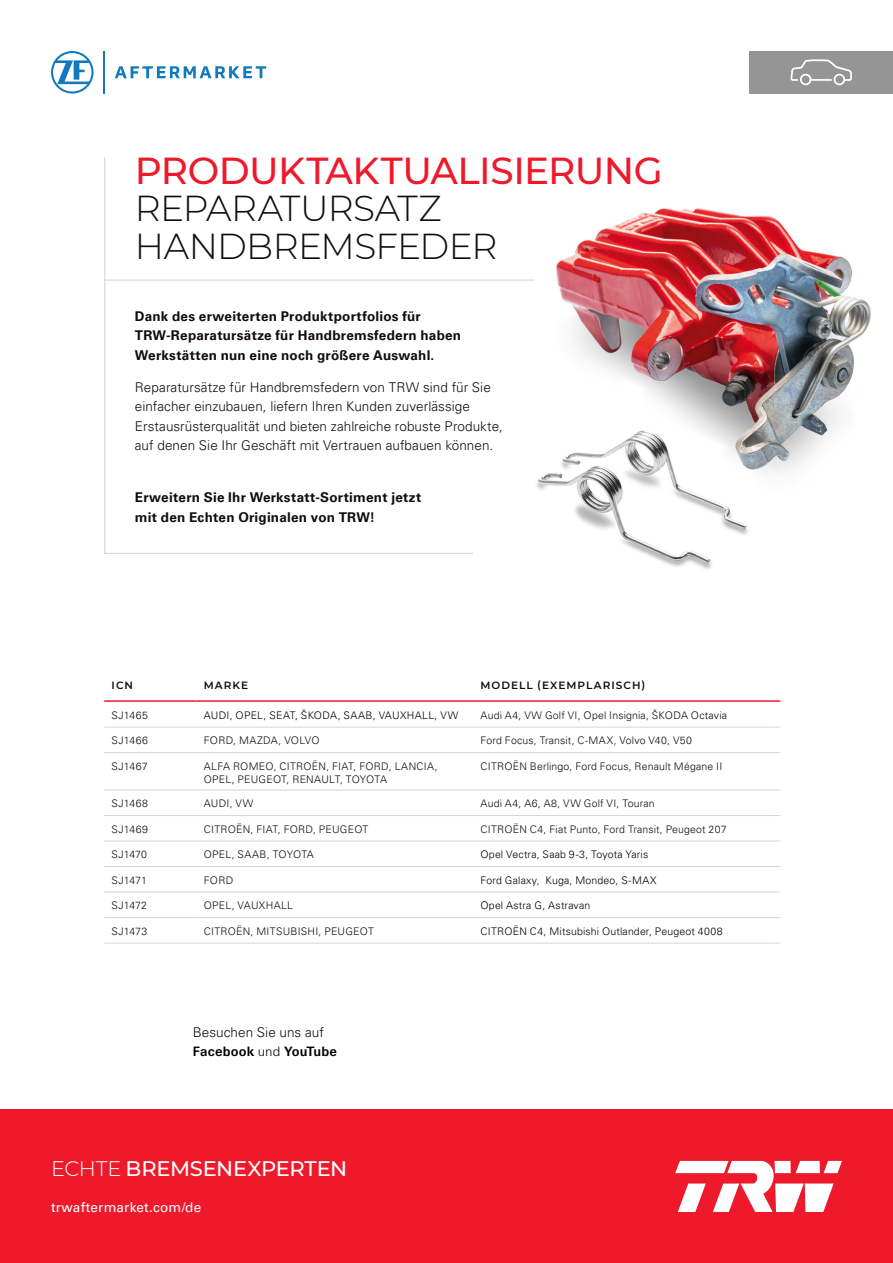
<style>
.page{position:relative;width:893px;height:1263px;background:#fff}
.page>*{position:absolute;margin:0;border:0;box-sizing:border-box;transform-origin:0 0}
.t1{font:500 37.5px "Montserrat";letter-spacing:-.015em;color:#ee1a2c}
.t2{font:300 36px/37.5px "Montserrat";letter-spacing:-.015em;color:#130c0e}
.t3{font:500 21px "Montserrat";letter-spacing:-.01em;color:#fff}
.t4{font:300 13.5px/19.5px "Univers LT Pro 45";color:#130c0e}
.t5{font:700 13.5px/19.5px "Univers LT Pro 65";letter-spacing:.015em;color:#130c0e}
.t6{font:13.5px "Univers LT Pro 55 Roman";letter-spacing:.015em;color:#fff}
.t7{font:700 13.5px "ZF Sans";letter-spacing:.01em;color:#000}
.t8{font:300 10.5px/12.8px "Univers LT Pro 45";letter-spacing:.02em;color:#130c0e}
.t9{font:300 10.5px "Univers LT Pro 45";letter-spacing:.02em;color:#000}
.t10{font:600 10.5px "Montserrat";letter-spacing:.1em;color:#130c0e}
.s1{font-weight:300}
</style>
<div class="page">
<img style="left:474px;top:208px;width:397px;height:260px">
<img style="left:474px;top:320px;width:320px;height:249px">
<div style="left:750px;top:51px;width:143px;height:43px;background:#959595"></div>
<hr style="left:104px;top:51px;width:1px;height:43px;background:#117abf">
<svg style="left:115px;top:66px;width:151px;height:12px"></svg>
<svg style="left:51px;top:51px;width:43px;height:43px"></svg>
<hr style="left:104px;top:280px;width:431px;height:1px;background:#dbd1d1">
<svg style="left:104px;top:157px;width:370px;height:397px"></svg>
<div style="left:0;top:1110px;width:893px;height:153px;background:#ee1a2c"></div>
<svg style="left:675px;top:1161px;width:167px;height:51px"></svg>
<hr style="left:104px;top:700px;width:92px;height:2px;background:#ee1a2c">
<hr style="left:196px;top:700px;width:277px;height:2px;background:#ee1a2c">
<hr style="left:473px;top:700px;width:307px;height:2px;background:#ee1a2c">
<hr style="left:104px;top:727px;width:92px;height:1px;background:#dbd1d1">
<hr style="left:196px;top:727px;width:277px;height:1px;background:#dbd1d1">
<hr style="left:473px;top:727px;width:307px;height:1px;background:#dbd1d1">
<hr style="left:104px;top:752px;width:92px;height:1px;background:#dbd1d1">
<hr style="left:196px;top:752px;width:277px;height:1px;background:#dbd1d1">
<hr style="left:473px;top:752px;width:307px;height:1px;background:#dbd1d1">
<hr style="left:104px;top:790px;width:92px;height:1px;background:#dbd1d1">
<hr style="left:196px;top:790px;width:277px;height:1px;background:#dbd1d1">
<hr style="left:473px;top:790px;width:307px;height:1px;background:#dbd1d1">
<hr style="left:104px;top:815px;width:92px;height:1px;background:#dbd1d1">
<hr style="left:196px;top:815px;width:277px;height:1px;background:#dbd1d1">
<hr style="left:473px;top:815px;width:307px;height:1px;background:#dbd1d1">
<hr style="left:104px;top:841px;width:92px;height:1px;background:#dbd1d1">
<hr style="left:196px;top:841px;width:277px;height:1px;background:#dbd1d1">
<hr style="left:473px;top:841px;width:307px;height:1px;background:#dbd1d1">
<hr style="left:104px;top:866px;width:92px;height:1px;background:#dbd1d1">
<hr style="left:196px;top:866px;width:277px;height:1px;background:#dbd1d1">
<hr style="left:473px;top:866px;width:307px;height:1px;background:#dbd1d1">
<hr style="left:104px;top:892px;width:92px;height:1px;background:#dbd1d1">
<hr style="left:196px;top:892px;width:277px;height:1px;background:#dbd1d1">
<hr style="left:473px;top:892px;width:307px;height:1px;background:#dbd1d1">
<hr style="left:104px;top:917px;width:92px;height:1px;background:#dbd1d1">
<hr style="left:196px;top:917px;width:277px;height:1px;background:#dbd1d1">
<hr style="left:473px;top:917px;width:307px;height:1px;background:#dbd1d1">
<hr style="left:104px;top:943px;width:92px;height:1px;background:#dbd1d1">
<hr style="left:196px;top:943px;width:277px;height:1px;background:#dbd1d1">
<hr style="left:473px;top:943px;width:307px;height:1px;background:#dbd1d1">
<svg style="left:790px;top:59px;width:62px;height:26px"></svg>
<h1 class="t1" style="left:135px;top:144px;width:529px">PRODUKTAKTUALISIERUNG</h1>
<h2 class="t2" style="left:135px;top:188px;width:364px">REPARATURSATZ<br>HANDBREMSFEDER</h2>
<p class="t5" style="left:135px;top:305px;width:328px">Dank des erweiterten Produktportfolios für<br>TRW-Reparatursätze für Handbremsfedern haben<br>Werkstätten nun eine noch größere Auswahl.</p>
<p class="t4" style="left:135px;top:377px;width:369px">Reparatursätze für Handbremsfedern von TRW sind für Sie einfacher einzubauen, liefern Ihren Kunden zuverlässige Erstausrüsterqualität und bieten zahlreiche robuste Produkte, auf denen Sie Ihr Geschäft mit Vertrauen aufbauen können.</p>
<p class="t5" style="left:135px;top:487px;width:288px">Erweitern Sie Ihr Werkstatt-Sortiment jetzt mit den Echten Originalen von TRW!</p>
<p class="t10" style="left:112px;top:678px;width:23px">ICN</p>
<p class="t10" style="left:204px;top:678px;width:46px">MARKE</p>
<p class="t10" style="left:480px;top:678px;width:166px">MODELL (EXEMPLARISCH)</p>
<p class="t8" style="left:112px;top:708px;width:38px">SJ1465</p>
<p class="t9" style="left:204px;top:708px;width:256px">AUDI, OPEL, SEAT, ŠKODA, SAAB, VAUXHALL, VW</p>
<p class="t8" style="left:480px;top:708px;width:248px">Audi A4, VW Golf VI, Opel Insignia, ŠKODA Octavia</p>
<p class="t8" style="left:112px;top:734px;width:38px">SJ1466</p>
<p class="t8" style="left:204px;top:734px;width:117px">FORD, MAZDA, VOLVO</p>
<p class="t8" style="left:480px;top:734px;width:213px">Ford Focus, Transit, C-MAX, Volvo V40, V50</p>
<p class="t8" style="left:112px;top:759px;width:38px">SJ1467</p>
<p class="t8" style="left:204px;top:759px;width:235px">ALFA ROMEO, CITROËN, FIAT, FORD, LANCIA,<br>OPEL, PEUGEOT, RENAULT, TOYOTA</p>
<p class="t8" style="left:480px;top:759px;width:243px">CITROËN Berlingo, Ford Focus, Renault Mégane II</p>
<p class="t8" style="left:112px;top:797px;width:38px">SJ1468</p>
<p class="t8" style="left:204px;top:797px;width:51px">AUDI, VW</p>
<p class="t8" style="left:480px;top:797px;width:176px">Audi A4, A6, A8, VW Golf VI, Touran</p>
<p class="t8" style="left:112px;top:822px;width:38px">SJ1469</p>
<p class="t8" style="left:204px;top:822px;width:166px">CITROËN, FIAT, FORD, PEUGEOT</p>
<p class="t8" style="left:480px;top:822px;width:248px">CITROËN C4, Fiat Punto, Ford Transit, Peugeot 207</p>
<p class="t8" style="left:112px;top:848px;width:37px">SJ1470</p>
<p class="t8" style="left:204px;top:848px;width:112px">OPEL, SAAB, TOYOTA</p>
<p class="t9" style="left:480px;top:848px;width:169px">Opel Vectra, Saab 9-3, Toyota Yaris</p>
<p class="t8" style="left:112px;top:873px;width:37px">SJ1471</p>
<p class="t8" style="left:204px;top:873px;width:31px">FORD</p>
<p class="t9" style="left:480px;top:873px;width:178px">Ford Galaxy, Kuga, Mondeo, S-MAX</p>
<p class="t8" style="left:112px;top:899px;width:37px">SJ1472</p>
<p class="t8" style="left:204px;top:899px;width:91px">OPEL, VAUXHALL</p>
<p class="t9" style="left:480px;top:899px;width:111px">Opel Astra G, Astravan</p>
<p class="t8" style="left:112px;top:924px;width:37px">SJ1473</p>
<p class="t8" style="left:204px;top:924px;width:172px">CITROËN, MITSUBISHI, PEUGEOT</p>
<p class="t9" style="left:480px;top:924px;width:244px">CITROËN C4, Mitsubishi Outlander, Peugeot 4008</p>
<p class="t4" style="left:193px;top:1022px;width:133px">Besuchen Sie uns auf</p>
<p class="t7" style="left:193px;top:1043px;width:146px">Facebook <span class="s1">und</span> YouTube</p>
<h3 class="t3" style="left:51px;top:1153px;width:298px"><span class="s1">ECHTE</span> BREMSENEXPERTEN</h3>
<p class="t6" style="left:51px;top:1198px;width:152px">trwaftermarket.com/de</p>
</div>
